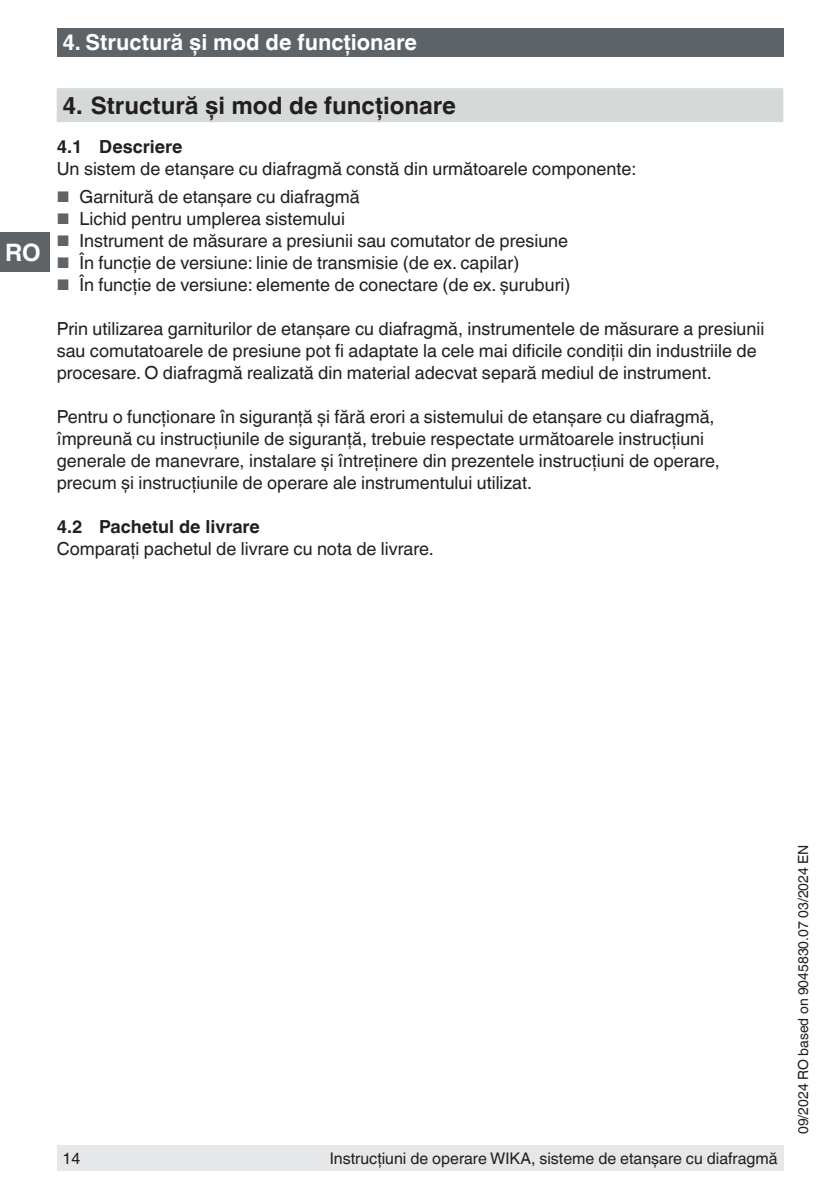
<style>
.page{position:relative;width:840px;height:1191px;background:#fff}
.page>*{position:absolute;margin:0;border:0;box-sizing:border-box;transform-origin:0 0}
.t1{font:700 24px "Helvetica World";color:#231f20}
.t2{font:700 24px "Helvetica World";color:#fff}
.t3{font:700 22px "Helvetica World";color:#fff}
.t4{font:18px/22px "Helvetica World";color:#231f20}
.t5{font:700 18px "Helvetica World";color:#231f20}
.t6{font:16px "Helvetica World";color:#231f20}
.t7{font:14px "Helvetica World";color:#231f20}
.s1{font-size:15.4px;color:#5e6368}
</style>
<div class="page">
<div style="left:57px;top:1145px;width:726px;height:26px;background:#e6e7e9"></div>
<div style="left:57px;top:28px;width:726px;height:29px;background:#5e6368"></div>
<div style="left:0;top:232px;width:49px;height:40px;background:#5e6368"></div>
<div style="left:57px;top:88px;width:725px;height:34px;background:#d5dad9"></div>
<h1 class="t2" style="left:5px;top:239px;width:37px">RO</h1>
<p class="t3" style="left:62px;top:30px;width:356px">4. Structură şi mod de funcţionare</p>
<h1 class="t1" style="left:62px;top:91px;width:395px">4. Structură şi mod de funcţionare</h1>
<p class="t5" style="left:57px;top:136px;width:127px">4.1 Descriere</p>
<p class="t4" style="left:57px;top:158px;width:581px">Un sistem de etanşare cu diafragmă constă din următoarele componente:</p>
<p class="t4" style="left:57px;top:186px;width:304px"><span class="s1">■</span> Garnitură de etanşare cu diafragmă</p>
<p class="t4" style="left:57px;top:208px;width:289px"><span class="s1">■</span> Lichid pentru umplerea sistemului</p>
<p class="t4" style="left:57px;top:230px;width:512px"><span class="s1">■</span> Instrument de măsurare a presiunii sau comutator de presiune</p>
<p class="t4" style="left:57px;top:252px;width:464px"><span class="s1">■</span> În funcţie de versiune: linie de transmisie (de ex. capilar)</p>
<p class="t4" style="left:57px;top:274px;width:515px"><span class="s1">■</span> În funcţie de versiune: elemente de conectare (de ex. şuruburi)</p>
<p class="t4" style="left:57px;top:318px;width:708px">Prin utilizarea garniturilor de etanşare cu diafragmă, instrumentele de măsurare a presiunii sau comutatoarele de presiune pot fi adaptate la cele mai dificile condiţii din industriile de procesare. O diafragmă realizată din material adecvat separă mediul de instrument.</p>
<p class="t4" style="left:57px;top:406px;width:664px">Pentru o funcţionare în siguranţă şi fără erori a sistemului de etanşare cu diafragmă, împreună cu instrucţiunile de siguranţă, trebuie respectate următoarele instrucţiuni generale de manevrare, instalare şi întreţinere din prezentele instrucţiuni de operare, precum şi instrucţiunile de operare ale instrumentului utilizat.</p>
<p class="t5" style="left:57px;top:516px;width:204px">4.2 Pachetul de livrare</p>
<p class="t4" style="left:57px;top:538px;width:378px">Comparaţi pachetul de livrare cu nota de livrare.</p>
<p class="t6" style="left:62px;top:1149px;width:19px">14</p>
<p class="t6" style="left:329px;top:1149px;width:449px">Instrucţiuni de operare WIKA, sisteme de etanşare cu diafragmă</p>
<p class="t7" style="left:794px;top:1134px;width:291px;rotate:-90deg">09/2024 RO based on 9045830.07 03/2024 EN</p>
</div>
